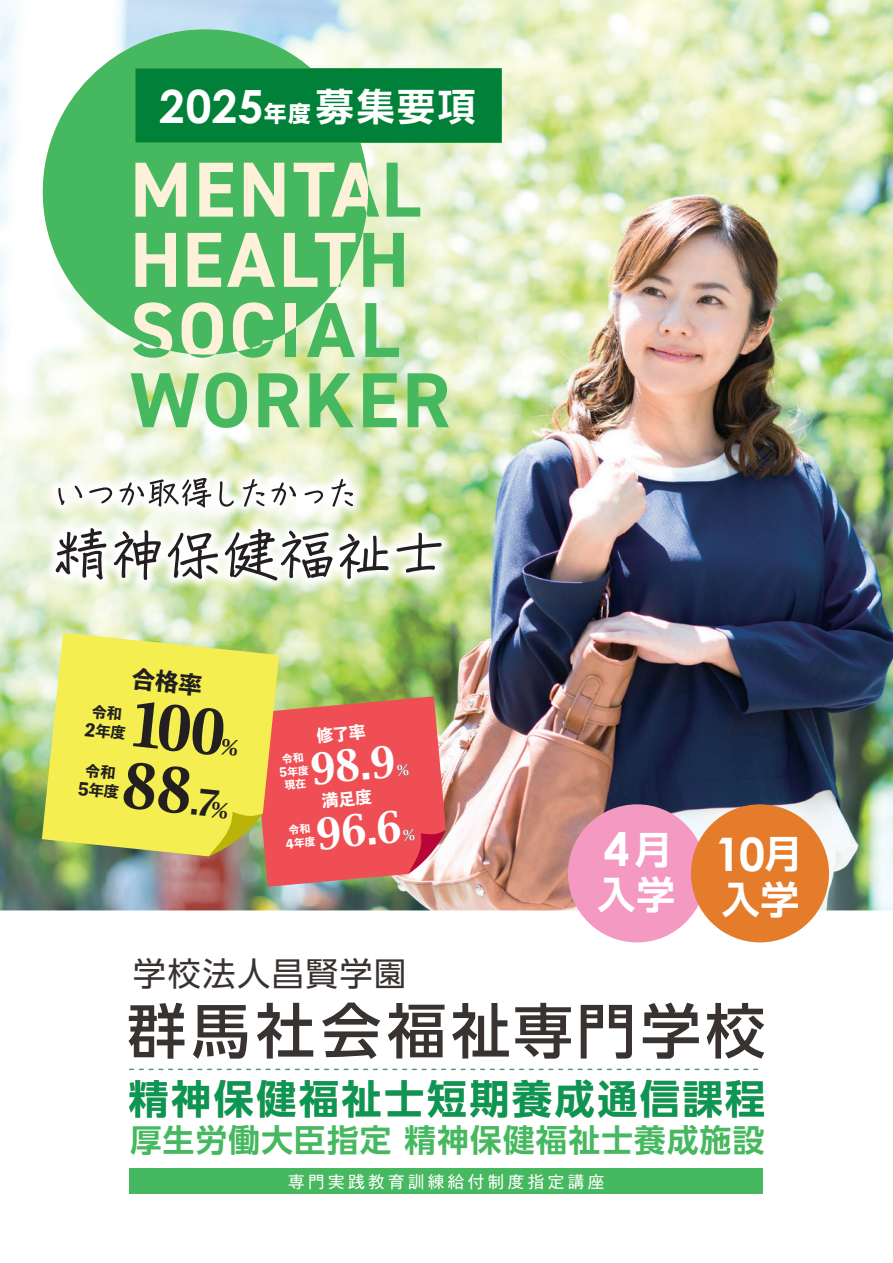
<style>
.page{position:relative;width:893px;height:1263px;background:#fff}
.page>*{position:absolute;margin:0;border:0;box-sizing:border-box;transform-origin:0 0}
.t1{font:500 59.25px "UD Shin Go Pro";letter-spacing:.085em;color:#383230}
.t2{font:53.55px "Capitals";color:#231f20}
.t3{font:700 46.2px "Century Gothic";color:#fff}
.t4{font:700 45.9px "Century Gothic";color:#fff}
.t5{font:700 39.75px "UD Shin Go Pro De";letter-spacing:.07em;color:#46b85f}
.t6{font:700 38.25px "Shin Go Pro De";color:#fff}
.t7{font:38.1px "Capitals";color:#fff}
.t8{font:32.85px "UD Shin Go Pro";letter-spacing:.05em;color:#383230}
.t9{font:700 31.5px "UD Shin Go Pro De";letter-spacing:.04em;color:#46b85f}
.t10{font:16.5px "Gothic MB101 Pr 5";letter-spacing:.21em;color:#fff}
.t11{font:14.85px/18.5px "Toppan Bunkyu Midashi Go Std EB";color:#231f20;text-align:center}
.t12{font:10.5px/13.2px "Toppan Bunkyu Midashi Go Std EB";color:#fff;text-align:center}
.s1{font-family:"Shin Go Pro";font-size:22.35px}
.s2{font-family:"Shin Go Pro De";font-size:37.95px}
.s3{font-size:17.1px}
.s4{font-size:32.1px}
.s5{font-size:18.6px}
.s6{font-size:12.15px}
.s7{font-family:"Shin Go Pro De";font-size:38.25px}
</style>
<div class="page">
<svg style="left:129px;top:1079px;width:593px;height:39px"></svg>
<svg style="left:726px;top:1080px;width:38px;height:37px"></svg>
<div style="left:130px;top:1168px;width:633px;height:26px;background:#46b85f"></div>
<svg style="left:130px;top:1069px;width:629px;height:1px"></svg>
<img style="left:0;top:0;width:893px;height:910px">
<img style="left:0;top:417px;width:502px;height:224px">
<svg style="left:58px;top:486px;width:24px;height:19px"></svg>
<svg style="left:89px;top:487px;width:23px;height:16px"></svg>
<svg style="left:119px;top:478px;width:92px;height:29px"></svg>
<svg style="left:219px;top:481px;width:15px;height:26px"></svg>
<svg style="left:243px;top:479px;width:22px;height:28px"></svg>
<svg style="left:271px;top:482px;width:25px;height:23px"></svg>
<svg style="left:305px;top:490px;width:18px;height:13px"></svg>
<svg style="left:332px;top:479px;width:21px;height:28px"></svg>
<svg style="left:56px;top:528px;width:51px;height:52px"></svg>
<svg style="left:114px;top:530px;width:47px;height:50px"></svg>
<svg style="left:167px;top:533px;width:51px;height:46px"></svg>
<svg style="left:224px;top:529px;width:109px;height:51px"></svg>
<svg style="left:339px;top:534px;width:50px;height:45px"></svg>
<svg style="left:396px;top:533px;width:46px;height:40px"></svg>
<div style="left:43px;top:29px;width:325px;height:326px;background:#46b85f;border-radius:50%"></div>
<div style="left:135px;top:68px;width:367px;height:75px;background:#008039"></div>
<svg style="left:387px;top:163px;width:33px;height:54px;background:#a3d99f"></svg>
<div style="left:285px;top:303px;width:11px;height:54px;background:#46b85f"></div>
<svg style="left:131px;top:373px;width:68px;height:54px;background:#91d294"></svg>
<svg style="left:206px;top:373px;width:41px;height:55px;background:#89ce8a"></svg>
<svg style="left:258px;top:373px;width:42px;height:54px;background:#84ce89"></svg>
<svg style="left:309px;top:373px;width:45px;height:54px;background:#89cd82"></svg>
<svg style="left:363px;top:373px;width:34px;height:54px;background:#7dca81"></svg>
<svg style="left:408px;top:373px;width:41px;height:54px;background:#7ecb83"></svg>
<svg style="left:135px;top:163px;width:51px;height:54px"></svg>
<svg style="left:199px;top:163px;width:34px;height:54px"></svg>
<svg style="left:244px;top:163px;width:40px;height:54px"></svg>
<svg style="left:294px;top:163px;width:85px;height:54px"></svg>
<svg style="left:135px;top:233px;width:41px;height:54px"></svg>
<svg style="left:187px;top:233px;width:34px;height:54px"></svg>
<svg style="left:227px;top:233px;width:48px;height:54px"></svg>
<svg style="left:284px;top:233px;width:72px;height:54px"></svg>
<svg style="left:363px;top:233px;width:41px;height:54px;background:#85cd86"></svg>
<svg style="left:133px;top:302px;width:39px;height:56px"></svg>
<svg style="left:182px;top:302px;width:41px;height:56px"></svg>
<svg style="left:233px;top:302px;width:40px;height:56px"></svg>
<svg style="left:285px;top:303px;width:11px;height:31px"></svg>
<svg style="left:307px;top:303px;width:48px;height:54px;background:#94d396"></svg>
<svg style="left:365px;top:303px;width:34px;height:54px;background:#a1d8a1"></svg>
<svg style="left:42px;top:633px;width:237px;height:223px;background:#e5e760"></svg>
<div style="left:568px;top:804px;width:138px;height:138px;background:#f499c2;border-radius:50%"></div>
<div style="left:691px;top:804px;width:138px;height:138px;background:#e47c2c;border-radius:50%"></div>
<svg style="left:131px;top:666px;width:315px;height:221px;background:#df9a59"></svg>
<h3 class="t4" style="left:159px;top:78px;width:318px">2025<span class="s1">年度</span><span class="s2">募集要項</span></h3>
<p class="t11" style="left:88px;top:700px;width:42px;rotate:6deg">令和<br><span class="s3">2</span>年度</p>
<h2 class="t2" style="left:126px;top:749px;width:110px;rotate:6deg">88<span class="s4">.7</span><span class="s5">%</span></h2>
<p class="t11" style="left:81px;top:759px;width:42px;rotate:6deg">令和<br><span class="s3">5</span>年度</p>
<p class="t7" style="left:308px;top:743px;width:87px;rotate:-5deg">98.9</p>
<p class="t12" style="left:278px;top:752px;width:31px;rotate:-5deg">令和<br><span class="s6">5</span>年度現在</p>
<p class="t7" style="left:314px;top:808px;width:87px;rotate:-5deg">96.6</p>
<p class="t12" style="left:284px;top:824px;width:31px;rotate:-5deg">令和<br><span class="s6">4</span>年度</p>
<h3 class="t3" style="left:604px;top:820px;width:70px">4<span class="s7">月</span></h3>
<p class="t6" style="left:598px;top:863px;width:79px">入学</p>
<h3 class="t3" style="left:715px;top:825px;width:89px">10<span class="s7">月</span></h3>
<p class="t6" style="left:722px;top:868px;width:79px">入学</p>
<p class="t8" style="left:133px;top:947px;width:275px">学校法人昌賢学園</p>
<h1 class="t1" style="left:127px;top:983px;width:639px">群馬社会福祉専門学校</h1>
<p class="t5" style="left:129px;top:1066px;width:638px">精神保健福祉士短期養成通信課程</p>
<p class="t9" style="left:130px;top:1115px;width:636px">厚生労働大臣指定 精神保健福祉士養成施設</p>
<p class="t10" style="left:288px;top:1167px;width:317px">専門実践教育訓練給付制度指定講座</p>
</div>
